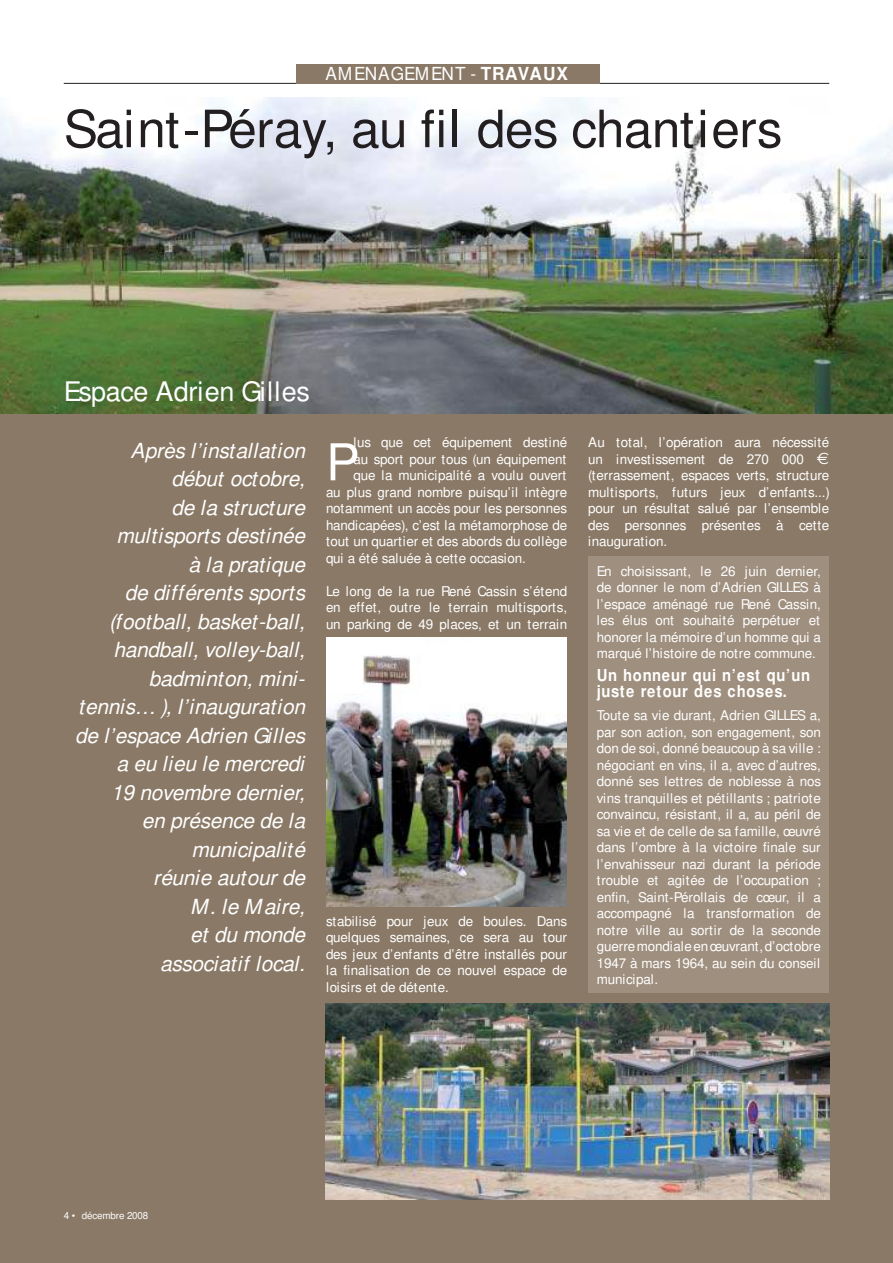
<style>
.page{position:relative;width:893px;height:1263px;background:#fff}
.page>*{position:absolute;margin:0;border:0;box-sizing:border-box;transform-origin:0 0}
.t1{font:300 condensed 51.45px "Univers";letter-spacing:-.01em;color:#231f20}
.t2{font:300 condensed 50.85px "Univers";color:#fff}
.t3{font:300 condensed 27px "Univers";letter-spacing:-.01em;color:#fff}
.t4{font:italic 300 condensed 20.85px/28.5px "Univers";letter-spacing:-.01em;color:#fff;text-align:right}
.t5{font:18px "Univers";letter-spacing:.055em;color:#fff;scale:.96 1}
.t6{font:900 16.5px/16.5px "Univers";letter-spacing:.055em;color:#fff;scale:.9 1}
.t7{font:300 condensed 13.5px/16.5px "Univers";letter-spacing:-.01em;color:#fff;text-align:justify}
.t8{font:300 condensed 9.75px "Univers";letter-spacing:-.01em;color:#fff}
.s1{font-weight:900}
.s2{font-family:"Euro Sans";font-weight:400;font-stretch:normal;font-size:16.5px}
</style>
<div class="page">
<div style="left:0;top:413px;width:893px;height:850px;background:#8a7966"></div>
<div style="left:588px;top:556px;width:241px;height:437px;background:#9f8f7e"></div>
<img style="left:0;top:97px;width:893px;height:316px">
<hr style="left:64px;top:83px;width:765px;height:1px;background:#231f20">
<div style="left:296px;top:64px;width:303px;height:19px;background:#8a7966"></div>
<img style="left:326px;top:1004px;width:503px;height:195px">
<img style="left:326px;top:637px;width:241px;height:269px">
<h3 class="t5" style="left:325px;top:63px;width:254px">AMENAGEMENT - <span class="s1">TRAVAUX</span></h3>
<h1 class="t1" style="left:64px;top:99px;width:720px">Saint-Péray, au fil des chantiers</h1>
<h3 class="t3" style="left:64px;top:375px;width:248px">Espace Adrien Gilles</h3>
<p class="t4" style="left:75px;top:436px;width:231px">Après l’installation début octobre,<br>de la structure multisports destinée<br>à la pratique<br>de différents sports (football, basket-ball, handball, volley-ball, badminton, mini&shy;tennis… ), l’inauguration de l’espace Adrien Gilles a eu lieu le mercredi<br>19 novembre dernier,<br>en présence de la municipalité<br>réunie autour de<br>M. le Maire,<br>et du monde<br>associatif local.</p>
<p class="t7" style="left:354px;top:434px;width:215px">lus que cet équipement destiné</p>
<p class="t7" style="left:354px;top:451px;width:214px">au sport pour tous (un équipement</p>
<p class="t7" style="left:354px;top:467px;width:214px">que la municipalité a voulu ouvert</p>
<p class="t7" style="left:326px;top:484px;width:243px">au plus grand nombre puisqu’il intègre</p>
<p class="t7" style="left:326px;top:500px;width:243px">notamment un accès pour les personnes</p>
<p class="t7" style="left:326px;top:517px;width:243px">handicapées), c’est la métamorphose de</p>
<p class="t7" style="left:326px;top:533px;width:243px">tout un quartier et des abords du collège</p>
<p class="t7" style="left:326px;top:550px;width:201px">qui a été saluée à cette occasion.</p>
<p class="t7" style="left:326px;top:583px;width:243px">Le long de la rue René Cassin s’étend en effet, outre le terrain multisports, un parking de 49 places, et un terrain</p>
<h2 class="t2" style="left:326px;top:433px;width:35px">P</h2>
<p class="t7" style="left:326px;top:913px;width:243px">stabilisé pour jeux de boules. Dans quelques semaines, ce sera au tour des jeux d’enfants d’être installés pour la finalisation de ce nouvel espace de loisirs et de détente.</p>
<p class="t7" style="left:588px;top:434px;width:243px">Au total, l’opération aura nécessité un investissement de 270 000 <span class="s2">€ </span>(terrassement, espaces verts, structure multisports, futurs jeux d’enfants...) pour un résultat salué par l’ensemble des personnes présentes à cette inauguration.</p>
<p class="t7" style="left:597px;top:562px;width:226px">En choisissant, le 26 juin dernier, de donner le nom d’Adrien GILLES à l’espace aménagé rue René Cassin, les élus ont souhaité perpétuer et honorer la mémoire d’un homme qui a marqué l’histoire de notre commune.</p>
<p class="t6" style="left:597px;top:667px;width:239px">Un honneur qui n’est qu’un juste retour des choses.</p>
<p class="t7" style="left:597px;top:707px;width:226px">Toute sa vie durant, Adrien GILLES a, par son action, son engagement, son don de soi, donné beaucoup à sa ville : négociant en vins, il a, avec d’autres, donné ses lettres de noblesse à nos vins tranquilles et pétillants ; patriote convaincu, résistant, il a, au péril de sa vie et de celle de sa famille, œuvré dans l’ombre à la victoire finale sur l’envahisseur nazi durant la période trouble et agitée de l’occupation ; enfin, Saint-Pérollais de cœur, il a accompagné la transformation de notre ville au sortir de la seconde guerre mondiale en œuvrant, d’octobre 1947 à mars 1964, au sein du conseil municipal.</p>
<p class="t8" style="left:64px;top:1210px;width:86px">4 • décembre 2008</p>
</div>
